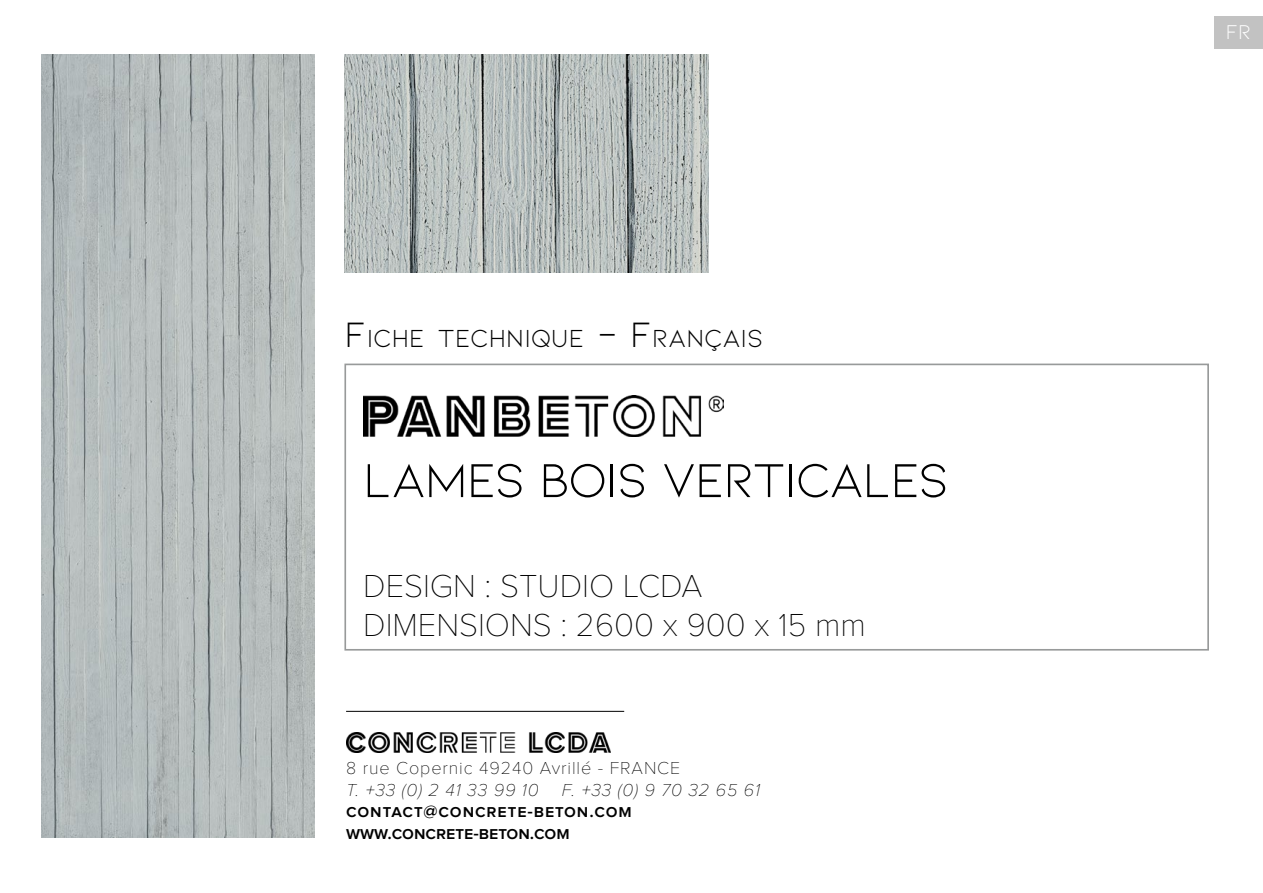
<style>
.page{position:relative;width:1263px;height:893px;background:#fff}
.page>*{position:absolute;margin:0;border:0;box-sizing:border-box;transform-origin:0 0}
.t1{font:50.55px "Kiona";letter-spacing:-.03em;color:#000}
.t2{font:100 33px/39px "Proxima Nova T";color:#000}
.t3{font:26.25px "Kiona";color:#000}
.t4{font:21.15px "Kiona";color:#fff}
.t5{font:600 18px/21.6px "Proxima Nova";letter-spacing:.025em;color:#000}
.t6{font:italic 100 18px "Proxima Nova";letter-spacing:.05em;color:#000}
.t7{font:100 18px "Proxima Nova T";letter-spacing:.05em;color:#000}
.s1{font-size:37.5px}
</style>
<div class="page">
<img style="left:41px;top:54px;width:274px;height:784px">
<img style="left:363px;top:396px;width:361px;height:40px">
<div style="left:344px;top:364px;width:865px;height:287px;border:2px solid #989a9a"></div>
<img style="left:346px;top:732px;width:265px;height:21px">
<hr style="left:346px;top:711px;width:278px;height:1px;background:#000">
<img style="left:344px;top:54px;width:364px;height:218px">
<div style="left:1214px;top:16px;width:49px;height:32px;background:#c2c2c2"></div>
<h3 class="t3" style="left:344px;top:329px;width:420px"><span class="s1">F</span>ICHE TECHNIQUE <span class="s1">- F</span>RANÇAIS</h3>
<h1 class="t1" style="left:363px;top:456px;width:587px">LAMES BOIS VERTICALES</h1>
<h2 class="t2" style="left:363px;top:566px;width:504px">DESIGN : STUDIO LCDA<br>DIMENSIONS : 2600 x 900 x 15 mm</h2>
<p class="t7" style="left:346px;top:759px;width:336px">8 rue Copernic 49240 Avrillé - FRANCE</p>
<p class="t6" style="left:346px;top:782px;width:194px">T. +33 (0) 2 41 33 99 10</p>
<p class="t6" style="left:562px;top:782px;width:200px">F. +33 (0) 9 70 32 65 61</p>
<p class="t5" style="left:346px;top:801px;width:287px">contact@concrete-beton.com www.concrete-beton.com</p>
<p class="t4" style="left:1226px;top:24px;width:27px">FR</p>
</div>
